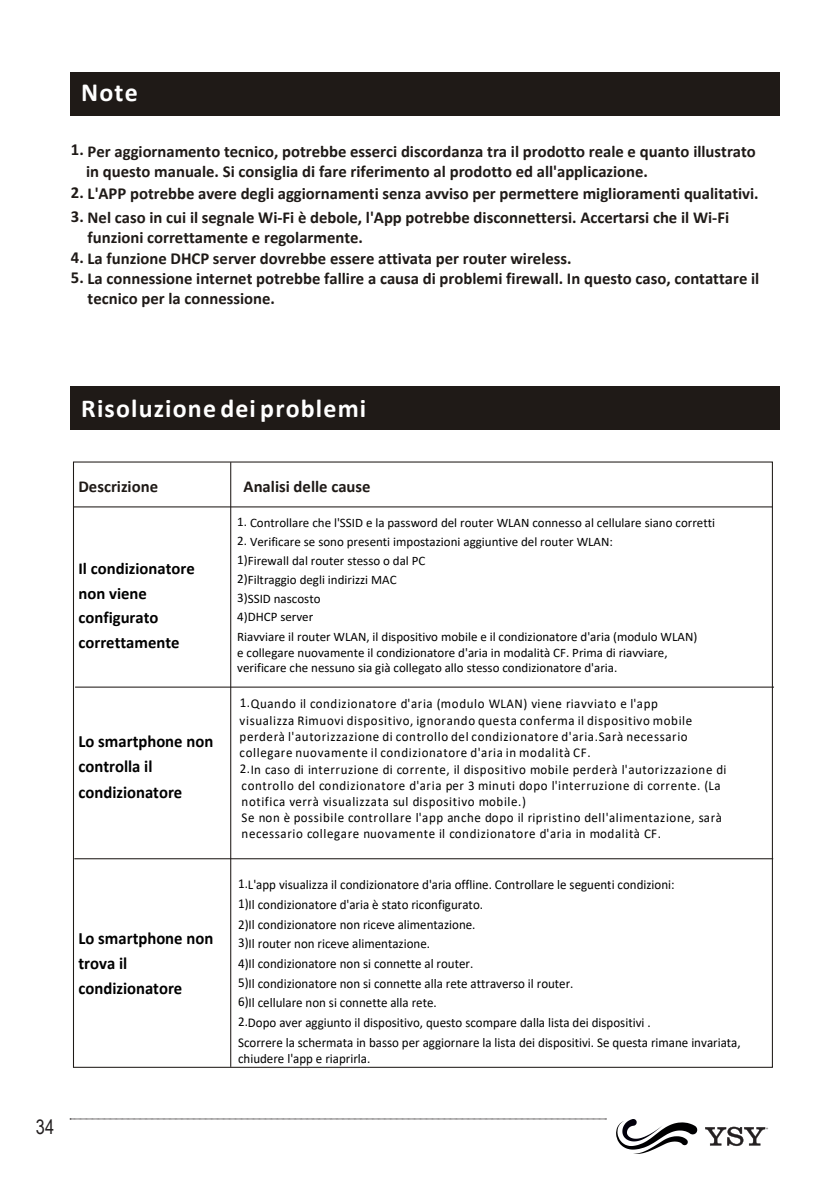
<style>
.page{position:relative;width:840px;height:1191px;background:#fff}
.page>*{position:absolute;margin:0;border:0;box-sizing:border-box;transform-origin:0 0}
.t1{font:700 26px "Calibri";letter-spacing:.045em;color:#fff}
.t2{font:700 26px "Calibri";color:#fff}
.t3{font:20px "Arial Narrow";color:#231f20}
.t4{font:700 17.2px/25.4px "Calibri";color:#000;scale:.96 1}
.t5{font:700 16.6px/20px "Calibri";color:#1f1a17}
.t6{font:700 16.6px/24.4px "Calibri";color:#000}
.t7{font:13.4px/19.6px "Calibri";color:#000;scale:.96 1}
.t8{font:13.4px/16.2px "Calibri";letter-spacing:.045em;color:#000;scale:.96 1}
.t9{font:13.4px/16.4px "Calibri";letter-spacing:.05em;color:#000;scale:.96 1}
.t10{font:13px/18.8px "Calibri";color:#000}
.t11{font:4.8px "Myriad Pro";color:#231f20}
.s1{font-style:inherit}
</style>
<div class="page">
<svg style="left:705px;top:1126px;width:59px;height:20px"></svg>
<svg style="left:616px;top:1119px;width:81px;height:34px"></svg>
<svg style="left:70px;top:1118px;width:536px;height:1px"></svg>
<div style="left:70px;top:387px;width:709px;height:43px;background:#1f1a17"></div>
<div style="left:70px;top:73px;width:709px;height:43px;background:#1f1a17"></div>
<hr style="left:73px;top:506px;width:699px;height:1px;background:#1f1a17">
<hr style="left:230px;top:462px;width:1px;height:604px;background:#1f1a17">
<hr style="left:75px;top:686px;width:698px;height:1px;background:#1f1a17">
<hr style="left:74px;top:858px;width:698px;height:1px;background:#1f1a17">
<p class="t2" style="left:81px;top:75px;width:58px">No<span class="s1">te</span></p>
<p class="t5" style="left:86px;top:141px;width:671px;text-indent:-15px"><span class="s1">1.</span> Per aggiornamento tecnico, potrebbe esserci discordanza tra il prodotto reale e quanto illustrato in questo manuale. Si consiglia di fare riferimento al prodotto ed all'applicazione.</p>
<p class="t5" style="left:71px;top:184px;width:688px"><span class="s1">2.</span> L'<span class="s1">APP</span> potrebbe avere degli aggiornamenti senza avviso per permettere miglioramenti qualitativi.</p>
<p class="t5" style="left:88px;top:208px;width:642px;text-indent:-17px"><span class="s1">3.</span> Nel caso in cui il segnale <span class="s1">Wi-</span>F<span class="s1">i</span> è debole<span class="s1">,</span> l'<span class="s1">App</span> potrebbe disconnettersi<span class="s1">.</span> Accertarsi che il Wi-Fi funzioni correttamente e regolarmente.</p>
<p class="t5" style="left:71px;top:248px;width:502px"><span class="s1">4.</span> La funzione <span class="s1">DHCP server</span> dovrebbe essere attivata per router wireless.</p>
<p class="t5" style="left:88px;top:269px;width:672px;text-indent:-17px"><span class="s1">5.</span> La connessione internet potrebbe fallire a causa di problemi firewall. In questo caso, contattare il tecnico per la connessione.</p>
<p class="t1" style="left:81px;top:390px;width:286px">Risoluzione dei problemi</p>
<p class="t5" style="left:78px;top:476px;width:81px">Descrizione</p>
<p class="t5" style="left:243px;top:476px;width:128px">Analisi delle cause</p>
<p class="t6" style="left:78px;top:556px;width:118px">Il condizionatore non viene configurato correttamente</p>
<p class="t4" style="left:78px;top:728px;width:142px">Lo smartphone non controlla il condizionatore</p>
<p class="t4" style="left:78px;top:925px;width:142px">Lo smartphone non trova il condizionatore</p>
<p class="t10" style="left:237px;top:514px;width:479px">1. Controllare che l'SSID e la password del router WLAN connesso al cellulare siano corretti</p>
<p class="t10" style="left:237px;top:533px;width:377px">2. Verificare se sono presenti impostazioni aggiuntive del router WLAN:<br>1)Firewall dal router stesso o dal PC<br>2)Filtraggio degli indirizzi MAC<br>3)SSID nascosto<br>4)DHCP server</p>
<p class="t10" style="left:237px;top:629px;width:461px;line-height:15.6px">Riavviare il router WLAN, il dispositivo mobile e il condizionatore d'aria (modulo WLAN) e collegare nuovamente il condizionatore d'aria in modalità CF. Prima di riavviare, verificare che nessuno sia già collegato allo stesso condizionatore d'aria.</p>
<p class="t9" style="left:239px;top:696px;width:473px">1.Quando il condizionatore d'aria (modulo WLAN) viene riavviato e l'app visualizza Rimuovi dispositivo, ignorando questa conferma il dispositivo mobile perderà l'autorizzazione di controllo del condizionatore d'aria.Sarà necessario collegare nuovamente il condizionatore d'aria in modalità CF.</p>
<p class="t8" style="left:239px;top:762px;width:508px">2. In caso di interruzione di corrente, il dispositivo mobile perderà l'autorizzazione di controllo del condizionatore d'aria per 3 minuti dopo l'interruzione di corrente. (La notifica verrà visualizzata sul dispositivo mobile.)<br>Se non è possibile controllare l'app anche dopo il ripristino dell'alimentazione, sarà necessario collegare nuovamente il condizionatore d'aria in modalità CF.</p>
<p class="t7" style="left:238px;top:876px;width:524px">1.L'app visualizza il condizionatore d'aria offline. Controllare le seguenti condizioni:<br>1)Il condizionatore d'aria è stato riconfigurato.<br>2)Il condizionatore non riceve alimentazione.<br>3)Il router non riceve alimentazione.<br>4)Il condizionatore non si connette al router.<br>5)Il condizionatore non si connette alla rete attraverso il router.<br>6)Il cellulare non si connette alla rete.<br>2.Dopo aver aggiunto il dispositivo, questo scompare dalla lista dei dispositivi .<br>Scorrere la schermata in basso per aggiornare la lista dei dispositivi. Se questa rimane invariata,</p>
<p class="t7" style="left:238px;top:1048px;width:139px">chiudere l'app e riaprirla.</p>
<p class="t3" style="left:36px;top:1112px;width:20px">34</p>
<p class="t11" style="left:765px;top:1126px;width:4px">®</p>
</div>
